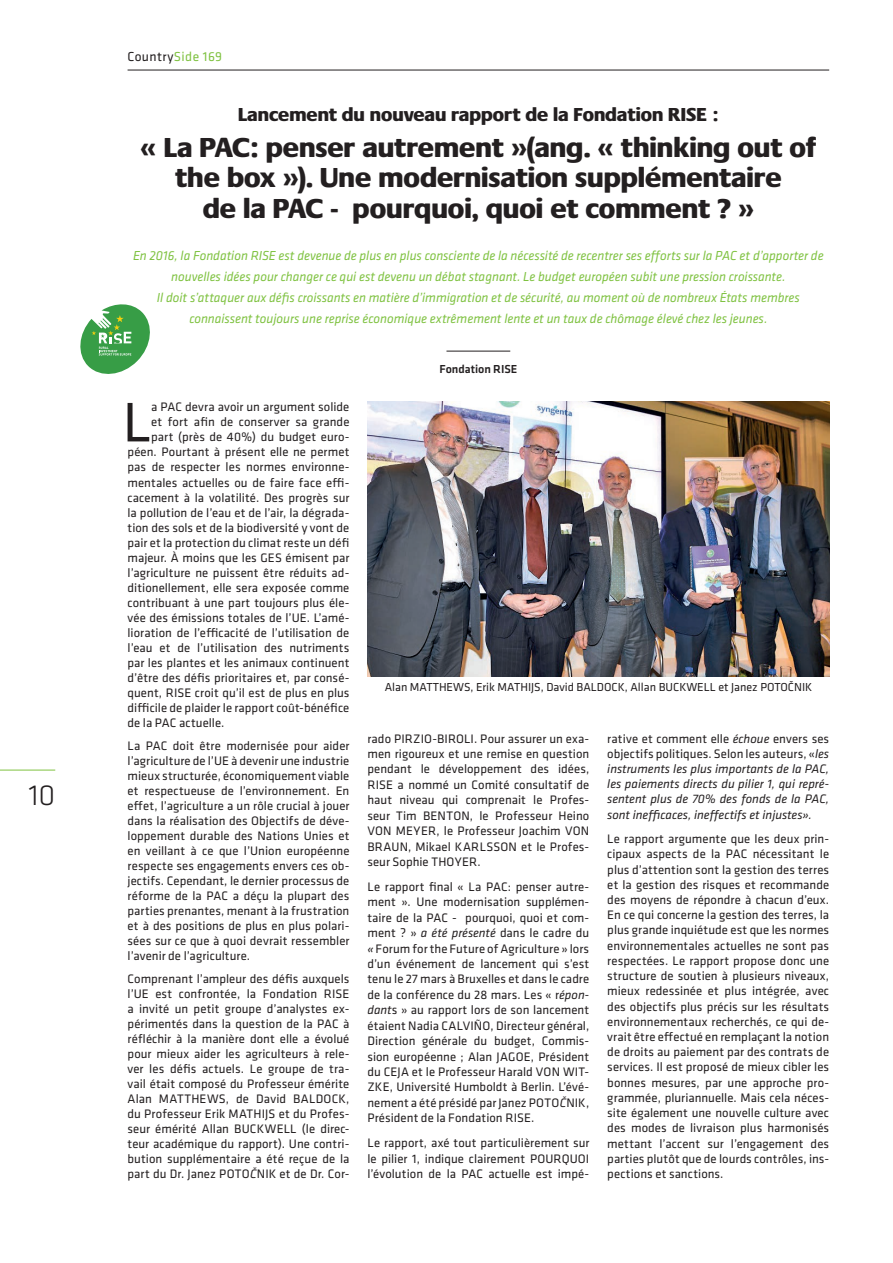
<style>
.page{position:relative;width:893px;height:1263px;background:#fff}
.page>*{position:absolute;margin:0;border:0;box-sizing:border-box;transform-origin:0 0}
.t1{font:57.75px "Klavika";color:#231f20}
.t2{font:300 30px "Klavika";color:#231f20}
.t3{font:800 28.5px/30.8px "Praxis";color:#231f20;text-align:center}
.t4{font:800 19.5px "Praxis";color:#231f20}
.t5{font:italic 13.5px/21px "Klavika";color:#7fc241;text-align:center}
.t6{font:13.5px "Klavika";letter-spacing:.03em;color:#231f20}
.t7{font:12.75px/15px "Klavika";letter-spacing:.005em;color:#231f20;text-align:justify}
.t8{font:italic 12.75px/15.1px "Klavika";color:#231f20;text-align:justify}
.t9{font:12px "Klavika";color:#231f20}
.t10{font:500 12px "Klavika";color:#231f20}
.s1{color:#7fc241}
.s2{font-style:italic}
.s3{font-style:normal}
</style>
<div class="page">
<hr style="left:0;top:770px;width:55px;height:1px;background:#7fc241">
<hr style="left:128px;top:70px;width:701px;height:1px;background:#231f20">
<img style="left:367px;top:402px;width:462px;height:275px">
<hr style="left:446px;top:351px;width:64px;height:1px;background:#231f20">
<svg style="left:80px;top:304px;width:70px;height:70px"></svg>
<h2 class="t2" style="left:29px;top:779px;width:28px">10</h2>
<p class="t6" style="left:128px;top:49px;width:96px">Country<span class="s1">Side 169</span></p>
<h3 class="t4" style="left:238px;top:104px;width:482px">Lancement du nouveau rapport de la Fondation RISE :</h3>
<h3 class="t3" style="left:140px;top:132px;width:677px">« La PAC: penser autrement »(ang. « thinking out of the box »). Une modernisation supplémentaire<br>de la PAC - pourquoi, quoi et comment ? »</h3>
<p class="t5" style="left:133px;top:246px;width:692px">En 2016, la Fondation RISE est devenue de plus en plus consciente de la nécessité de recentrer ses efforts sur la PAC et d’apporter de nouvelles idées pour changer ce qui est devenu un débat stagnant. Le budget européen subit une pression croissante.<br>Il doit s’attaquer aux défis croissants en matière d’immigration et de sécurité, au moment où de nombreux États membres connaissent toujours une reprise économique extrêmement lente et un taux de chômage élevé chez les jeunes.</p>
<p class="t10" style="left:439px;top:362px;width:80px">Fondation RISE</p>
<h1 class="t1" style="left:123px;top:391px;width:30px">L</h1>
<p class="t7" style="left:151px;top:400px;width:200px">a PAC devra avoir un argument solide</p>
<p class="t7" style="left:151px;top:415px;width:200px">et fort afin de conserver sa grande</p>
<p class="t7" style="left:151px;top:430px;width:200px">part (près de 40%) du budget euro-</p>
<p class="t7" style="left:128px;top:445px;width:223px">péen. Pourtant à présent elle ne permet</p>
<p class="t7" style="left:128px;top:460px;width:223px">pas de respecter les normes environne-</p>
<p class="t7" style="left:128px;top:475px;width:223px">mentales actuelles ou de faire face effi-</p>
<p class="t7" style="left:128px;top:490px;width:223px">cacement à la volatilité. Des progrès sur</p>
<p class="t7" style="left:128px;top:505px;width:223px">la pollution de l’eau et de l’air, la dégrada-</p>
<p class="t7" style="left:128px;top:520px;width:223px">tion des sols et de la biodiversité y vont de</p>
<p class="t7" style="left:128px;top:535px;width:223px">pair et la protection du climat reste un défi</p>
<p class="t7" style="left:128px;top:550px;width:223px">majeur. À moins que les GES émisent par</p>
<p class="t7" style="left:128px;top:565px;width:223px">l’agriculture ne puissent être réduits ad-</p>
<p class="t7" style="left:128px;top:580px;width:223px">ditionellement, elle sera exposée comme</p>
<p class="t7" style="left:128px;top:595px;width:223px">contribuant à une part toujours plus éle-</p>
<p class="t7" style="left:128px;top:610px;width:223px">vée des émissions totales de l’UE. L’amé-</p>
<p class="t7" style="left:128px;top:625px;width:223px">lioration de l’efficacité de l’utilisation de</p>
<p class="t7" style="left:128px;top:640px;width:223px">l’eau et de l’utilisation des nutriments</p>
<p class="t7" style="left:128px;top:655px;width:223px">par les plantes et les animaux continuent</p>
<p class="t7" style="left:128px;top:670px;width:223px">d’être des défis prioritaires et, par consé-</p>
<p class="t7" style="left:128px;top:685px;width:223px">quent, RISE croit qu’il est de plus en plus</p>
<p class="t7" style="left:128px;top:700px;width:223px">difficile de plaider le rapport coût-bénéfice</p>
<p class="t7" style="left:128px;top:715px;width:98px">de la PAC actuelle.</p>
<p class="t7" style="left:128px;top:738px;width:223px">La PAC doit être modernisée pour aider l’agriculture de l’UE à devenir une industrie mieux structurée, économiquement viable et respectueuse de l’environnement. En effet, l’agriculture a un rôle crucial à jouer dans la réalisation des Objectifs de déve&shy;loppement durable des Nations Unies et en veillant à ce que l’Union européenne respecte ses engagements envers ces ob&shy;jectifs. Cependant, le dernier processus de réforme de la PAC a déçu la plupart des parties prenantes, menant à la frustration et à des positions de plus en plus polari&shy;sées sur ce que à quoi devrait ressembler l’avenir de l’agriculture.</p>
<p class="t7" style="left:128px;top:971px;width:223px">Comprenant l’ampleur des défis auxquels l’UE est confrontée, la Fondation RISE a invité un petit groupe d’analystes ex&shy;périmentés dans la question de la PAC à réfléchir à la manière dont elle a évolué pour mieux aider les agriculteurs à rele&shy;ver les défis actuels. Le groupe de tra&shy;vail était composé du Professeur émérite Alan MATTHEWS, de David BALDOCK, du Professeur Erik MATHIJS et du Profes&shy;seur émérité Allan BUCKWELL (le direc&shy;teur académique du rapport). Une contri&shy;bution supplémentaire a été reçue de la part du Dr. Janez POTO<span class="s2">Č</span>NIK et de Dr. Cor-</p>
<p class="t9" style="left:385px;top:681px;width:429px">Alan MATTHEWS, Erik MATHIJS, David BALDOCK, Allan BUCKWELL et Janez POTOČNIK</p>
<p class="t8" style="left:607px;top:731px;width:223px"><span class="s3">rative et comment elle</span> échoue <span class="s3">envers ses objectifs politiques. Selon les auteurs, «</span>les instruments les plus importants de la PAC, les paiements directs du pilier 1, qui repré&shy;sentent plus de 70% des fonds de la PAC, sont inefficaces, ineffectifs et injustes».</p>
<p class="t7" style="left:607px;top:831px;width:223px">Le rapport argumente que les deux prin&shy;cipaux aspects de la PAC nécessitant le plus d’attention sont la gestion des terres et la gestion des risques et recommande des moyens de répondre à chacun d’eux.<br>En ce qui concerne la gestion des terres, la plus grande inquiétude est que les normes environnementales actuelles ne sont pas respectées. Le rapport propose donc une structure de soutien à plusieurs niveaux, mieux redessinée et plus intégrée, avec des objectifs plus précis sur les résultats environnementaux recherchés, ce qui de&shy;vrait être effectué en remplaçant la notion de droits au paiement par des contrats de services. Il est proposé de mieux cibler les bonnes mesures, par une approche pro&shy;grammée, pluriannuelle. Mais cela néces&shy;site également une nouvelle culture avec des modes de livraison plus harmonisés mettant l’accent sur l’engagement des parties plutôt que de lourds contrôles, ins&shy;pections et sanctions.</p>
<p class="t7" style="left:367px;top:731px;width:223px;line-height:15.5px">rado PIRZIO-BIROLI. Pour assurer un exa&shy;men rigoureux et une remise en question pendant le développement des idées, RISE a nommé un Comité consultatif de haut niveau qui comprenait le Profes&shy;seur Tim BENTON, le Professeur Heino VON MEYER, le Professeur Joachim VON BRAUN, Mikael KARLSSON et le Profes&shy;seur Sophie THOYER.</p>
<p class="t7" style="left:367px;top:879px;width:223px;line-height:15.5px">Le rapport final « La PAC: penser autre&shy;ment ». Une modernisation supplémen&shy;taire de la PAC - pourquoi, quoi et com&shy;ment ? » <span class="s2">a été présenté</span> dans le cadre du <span class="s2">«</span> Forum for the Future of Agriculture » lors d’un événement de lancement qui s’est tenu le 27 mars à Bruxelles et dans le cadre de la conférence du 28 mars. Les « r<span class="s2">épon&shy;dant</span>s » au rapport lors de son lancement étaient Nadia CALVIÑO, Directeur général, Direction générale du budget, Commis&shy;sion européenne ; Alan JAGOE, Président du CEJA et le Professeur Harald VON WIT-ZKE, Université Humboldt à Berlin. L’évé&shy;nement a été présidé par Janez POTO<span class="s2">Č</span>NIK, Président de la Fondation RISE.</p>
<p class="t7" style="left:367px;top:1135px;width:223px;line-height:15.5px">Le rapport, axé tout particulièrement sur le pilier 1, indique clairement POURQUOI l’évolution de la PAC actuelle est impé-</p>
</div>
